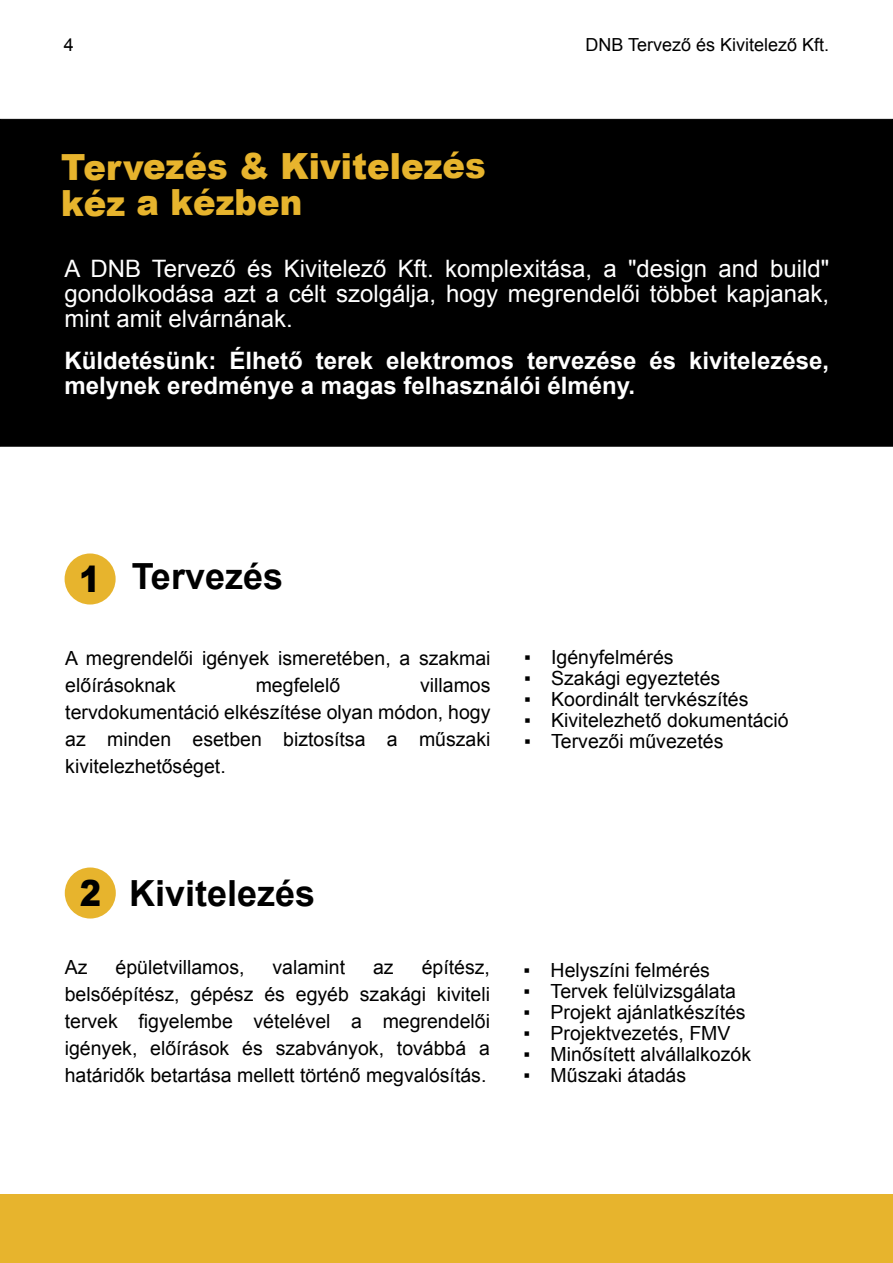
<style>
.page{position:relative;width:893px;height:1263px;background:#fff}
.page>*{position:absolute;margin:0;border:0;box-sizing:border-box;transform-origin:0 0}
.t1{font:900 36px/36.5px "Arial";letter-spacing:-.005em;color:#e7b42d;scale:.94 1}
.t2{font:700 36px "Arial";color:#000}
.t3{font:900 36px "Arial";color:#000;scale:.89 1}
.t4{font:24px/24.8px "Arial";color:#fff;text-align:justify}
.t5{font:700 24px/24.8px "Arial";color:#fff}
.t6{font:19.5px/27px "Arial";color:#000;text-align:justify}
.t7{font:18px "Arial";color:#000}
</style>
<div class="page">
<div style="left:0;top:119px;width:893px;height:327px;background:#000;border:1px solid #000"></div>
<div style="left:0;top:1195px;width:893px;height:68px;background:#e7b42d"></div>
<div style="left:65px;top:553px;width:51px;height:51px;background:#e7b42d;border-radius:50%"></div>
<div style="left:65px;top:867px;width:51px;height:51px;background:#e7b42d;border-radius:50%"></div>
<p class="t7" style="left:64px;top:38px;width:12px">4</p>
<p class="t7" style="left:585px;top:38px;width:245px">DNB Tervező és Kivitelező Kft.</p>
<h1 class="t1" style="left:61px;top:152px;width:453px">Tervezés &amp; Kivitelezés kéz a kézben</h1>
<p class="t4" style="left:65px;top:258px;width:766px">A DNB Tervező és Kivitelező Kft. komplexitása, a "design and build" gondolkodása azt a célt szolgálja, hogy megrendelői többet kapjanak, mint amit elvárnának.</p>
<p class="t5" style="left:65px;top:351px;width:766px">Küldetésünk: Élhető terek elektromos tervezése és kivitelezése, melynek eredménye a magas felhasználói élmény.</p>
<h1 class="t3" style="left:79px;top:566px;width:25px">1</h1>
<h1 class="t2" style="left:132px;top:562px;width:153px">Tervezés</h1>
<p class="t6" style="left:65px;top:646px;width:427px">A megrendelői igények ismeretében, a szakmai előírásoknak</p>
<p class="t6" style="left:256px;top:673px;width:86px">megfelelő</p>
<p class="t6" style="left:65px;top:673px;width:427px;text-indent:355px">villamos tervdokumentáció elkészítése olyan módon, hogy az minden esetben biztosítsa a műszaki kivitelezhetőséget.</p>
<p class="t6" style="left:524px;top:645px;width:151px">▪ Igényfelmérés</p>
<p class="t6" style="left:524px;top:666px;width:198px">▪ Szakági egyeztetés</p>
<p class="t6" style="left:524px;top:687px;width:226px">▪ Koordinált tervkészítés</p>
<p class="t6" style="left:524px;top:708px;width:266px">▪ Kivitelezhető dokumentáció</p>
<p class="t6" style="left:524px;top:729px;width:201px">▪ Tervezői művezetés</p>
<h1 class="t3" style="left:80px;top:880px;width:25px">2</h1>
<h1 class="t2" style="left:129px;top:880px;width:188px">Kivitelezés</h1>
<p class="t6" style="left:65px;top:956px;width:24px">Az</p>
<p class="t6" style="left:116px;top:956px;width:130px">épületvillamos,</p>
<p class="t6" style="left:272px;top:956px;width:74px">valamint</p>
<p class="t6" style="left:373px;top:956px;width:22px">az</p>
<p class="t6" style="left:65px;top:956px;width:427px;text-indent:357px">építész, belsőépítész, gépész és egyéb szakági kiviteli tervek figyelembe vételével a megrendelői igények, előírások és szabványok, továbbá a határidők betartása mellett történő megvalósítás.</p>
<p class="t6" style="left:524px;top:959px;width:188px">▪ Helyszíni felmérés</p>
<p class="t6" style="left:524px;top:980px;width:214px">▪ Tervek felülvizsgálata</p>
<p class="t6" style="left:524px;top:1001px;width:224px">▪ Projekt ajánlatkészítés</p>
<p class="t6" style="left:524px;top:1022px;width:208px">▪ Projektvezetés, FMV</p>
<p class="t6" style="left:524px;top:1043px;width:229px">▪ Minősített alvállalkozók</p>
<p class="t6" style="left:524px;top:1064px;width:164px">▪ Műszaki átadás</p>
</div>
